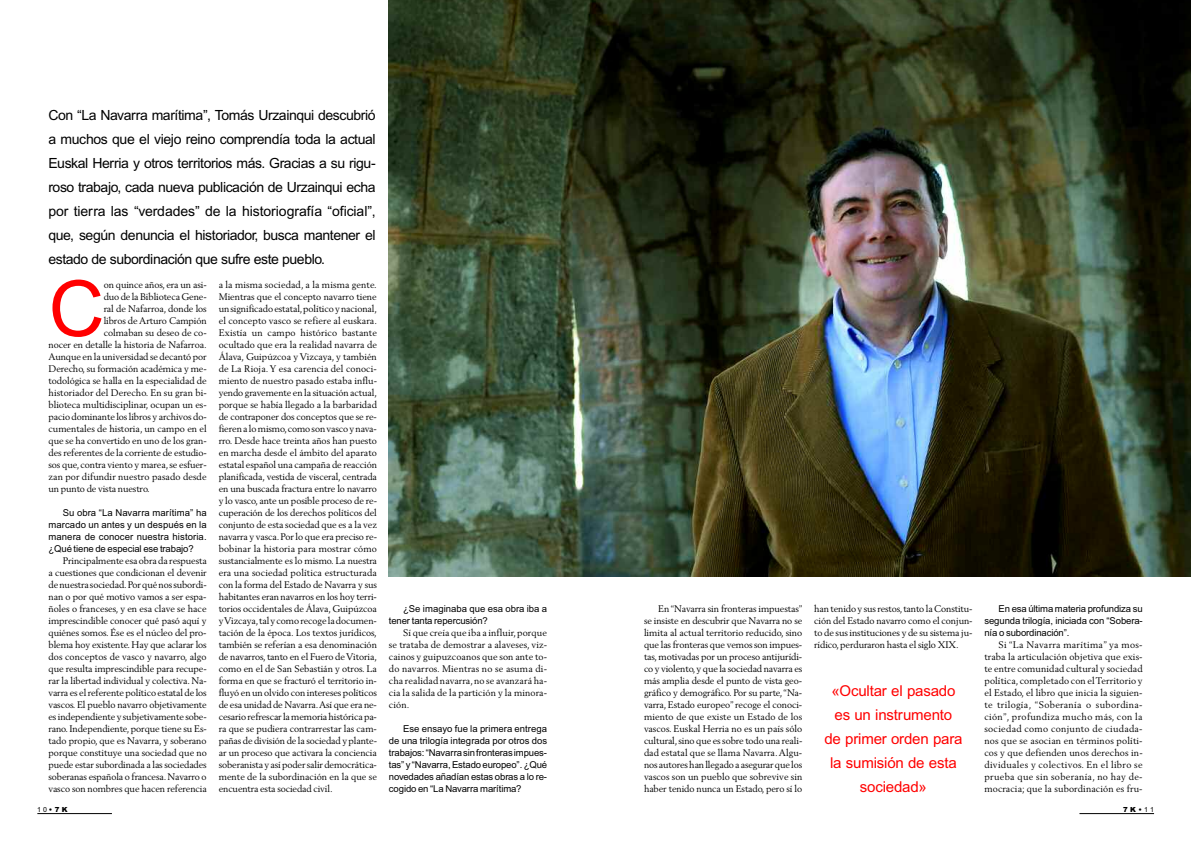
<style>
.page{position:relative;width:1191px;height:842px;background:#fff}
.page>*{position:absolute;margin:0;border:0;box-sizing:border-box;transform-origin:0 0}
.t1{font:77.6px "Arial";color:#f00}
.t2{font:15px/24px "Arial";letter-spacing:-.01em;color:#f00;text-align:center}
.t3{font:14px/24px "Arial";letter-spacing:-.03em;color:#000;text-align:justify}
.t4{font:9.5px/12px "Berling";letter-spacing:-.01em;color:#000;text-align:justify}
.t5{font:9.5px/12px "Arial";letter-spacing:-.01em;color:#000;text-align:justify}
.t6{font:9.5px "Berling";letter-spacing:.01em;color:#000}
.t7{font:900 7px "Arial";color:#000}
.s1{font-weight:400}
</style>
<div class="page">
<hr style="left:1079px;top:813px;width:75px;height:1px;background:#000">
<hr style="left:37px;top:813px;width:75px;height:1px;background:#000">
<img style="left:388px;top:0;width:803px;height:576px">
<p class="t3" style="left:48px;top:104px;width:329px">Con “La Navarra marítima”, Tomás Urzainqui descubrió a muchos que el viejo reino comprendía toda la actual Euskal Herria y otros territorios más. Gracias a su rigu&shy;roso trabajo, cada nueva publicación de Urzainqui echa por tierra las “verdades” de la historiografía “oficial”, que, según denuncia el historiador, busca mantener el estado de subordinación que sufre este pueblo.</p>
<h1 class="t1" style="left:49px;top:280px;width:57px">C</h1>
<p class="t4" style="left:104px;top:279px;width:105px">on quince años, era un asi-</p>
<p class="t4" style="left:104px;top:291px;width:105px">duo de la Biblioteca Gene-</p>
<p class="t4" style="left:104px;top:303px;width:105px">ral de Nafarroa, donde los</p>
<p class="t4" style="left:104px;top:315px;width:105px">libros de Arturo Campión</p>
<p class="t4" style="left:104px;top:327px;width:105px">colmaban su deseo de co-</p>
<p class="t4" style="left:49px;top:339px;width:160px">nocer en detalle la historia de Nafarroa.</p>
<p class="t4" style="left:49px;top:351px;width:160px">Aunque en la universidad se decantó por</p>
<p class="t4" style="left:49px;top:363px;width:160px">Derecho, su formación académica y me-</p>
<p class="t4" style="left:49px;top:375px;width:160px">todológica se halla en la especialidad de</p>
<p class="t4" style="left:49px;top:387px;width:160px">historiador del Derecho. En su gran bi-</p>
<p class="t4" style="left:49px;top:399px;width:160px">blioteca multidisciplinar, ocupan un es-</p>
<p class="t4" style="left:49px;top:411px;width:160px">pacio dominante los libros y archivos do-</p>
<p class="t4" style="left:49px;top:423px;width:160px">cumentales de historia, un campo en el</p>
<p class="t4" style="left:49px;top:435px;width:160px">que se ha convertido en uno de los gran-</p>
<p class="t4" style="left:49px;top:447px;width:160px">des referentes de la corriente de estudio-</p>
<p class="t4" style="left:49px;top:459px;width:160px">sos que, contra viento y marea,se esfuer-</p>
<p class="t6" style="left:49px;top:473px;width:160px">zan por difundir nuestro pasado desde</p>
<p class="t4" style="left:49px;top:483px;width:103px">un punto de vista nuestro.</p>
<p class="t5" style="left:49px;top:508px;width:160px;text-indent:14px">Su obra “La Navarra marítima” ha marcado un antes y un después en la manera de conocer nuestra historia. ¿Qué tiene de especial ese trabajo?</p>
<p class="t4" style="left:49px;top:555px;width:160px;text-indent:14px">Principalmente esa obra da respuesta a cuestiones que condicionan el devenir de nuestra sociedad.Por qué nos subordi&shy;nan o por qué motivo vamos a ser espa&shy;ñoles o franceses, y en esa clave se hace imprescindible conocer qué pasó aquí y quiénes somos. Ése es el núcleo del pro&shy;blema hoy existente. Hay que aclarar los dos conceptos de vasco y navarro, algo que resulta imprescindible para recupe&shy;rar la libertad individual y colectiva. Na&shy;varra es el referente político estatal de los vascos. El pueblo navarro objetivamente es independiente y subjetivamente sobe&shy;rano. Independiente, porque tiene su Es&shy;tado propio, que es Navarra, y soberano porque constituye una sociedad que no puede estar subordinada a las sociedades soberanas española o francesa.Navarro o vasco son nombres que hacen referencia</p>
<p class="t4" style="left:219px;top:279px;width:160px">a la misma sociedad, a la misma gente.<br>Mientras que el concepto navarro tiene un significado estatal,político y nacional, el concepto vasco se refiere al euskara.<br>Existía un campo histórico bastante ocultado que era la realidad navarra de Álava, Guipúzcoa y Vizcaya, y también de La Rioja. Y esa carencia del conoci&shy;miento de nuestro pasado estaba influ&shy;yendo gravemente en la situación actual, porque se había llegado a la barbaridad de contraponer dos conceptos que se re&shy;fieren a lo mismo,como son vasco y nava&shy;rro. Desde hace treinta años han puesto en marcha desde el ámbito del aparato estatal español una campaña de reacción planificada, vestida de visceral, centrada en una buscada fractura entre lo navarro y lo vasco,ante un posible proceso de re&shy;cuperación de los derechos políticos del conjunto de esta sociedad que es a la vez navarra y vasca.Por lo que era preciso re&shy;bobinar la historia para mostrar cómo sustancialmente es lo mismo. La nuestra era una sociedad política estructurada con la forma del Estado de Navarra y sus habitantes eran navarros en los hoy terri&shy;torios occidentales de Álava, Guipúzcoa y Vizcaya,tal y como recoge la documen&shy;tación de la época. Los textos jurídicos, también se referían a esa denominación de navarros,tanto en el Fuero de Vitoria, como en el de San Sebastián y otros. La forma en que se fracturó el territorio in&shy;fluyó en un olvido con intereses políticos de esa unidad de Navarra.Así que era ne&shy;cesario refrescar la memoria histórica pa&shy;ra que se pudiera contrarrestar las cam&shy;pañas de división de la sociedad y plante&shy;ar un proceso que activara la conciencia soberanista y así poder salir democrática&shy;mente de la subordinación en la que se encuentra esta sociedad civil.</p>
<p class="t5" style="left:389px;top:604px;width:160px;text-indent:14px">¿Se imaginaba que esa obra iba a tener tanta repercusión?</p>
<p class="t4" style="left:389px;top:627px;width:160px;text-indent:14px">Sí que creía que iba a influir,porque se trataba de demostrar a alaveses, viz&shy;cainos y guipuzcoanos que son ante to&shy;do navarros. Mientras no se asuma di&shy;cha realidad navarra,no se avanzará ha&shy;cia la salida de la partición y la minora&shy;ción.</p>
<p class="t5" style="left:389px;top:724px;width:160px;text-indent:14px">Ese ensayo fue la primera entrega de una trilogía integrada por otros dos trabajos:“Navarra sin fronteras impues&shy;tas” y “Navarra, Estado europeo”. ¿Qué novedades añadían estas obras a lo re&shy;cogido en “La Navarra marítima?</p>
<p class="t4" style="left:644px;top:603px;width:160px;text-indent:14px">En “Navarra sin fronteras impuestas” se insiste en descubrir que Navarra no se limita al actual territorio reducido, sino que las fronteras que vemos son impues&shy;tas, motivadas por un proceso antijurídi&shy;co y violento,y que la sociedad navarra es más amplia desde el punto de vista geo&shy;gráfico y demográfico. Por su parte,“Na&shy;varra, Estado europeo” recoge el conoci&shy;miento de que existe un Estado de los vascos. Euskal Herria no es un país sólo cultural,sino que es sobre todo una reali&shy;dad estatal que se llama Navarra.Algu&shy;nos autores han llegado a asegurar que los vascos son un pueblo que sobrevive sin haber tenido nunca un Estado, pero sí lo</p>
<p class="t4" style="left:814px;top:603px;width:160px">han tenido y sus restos,tanto la Constitu&shy;ción del Estado navarro como el conjun&shy;to de sus instituciones y de su sistema ju&shy;rídico,perduraron hasta el siglo XIX.</p>
<p class="t5" style="left:984px;top:604px;width:160px;text-indent:14px">En esa última materia profundiza su segunda trilogía, iniciada con “Sobera&shy;nía o subordinación”.</p>
<p class="t4" style="left:984px;top:639px;width:160px;text-indent:14px">Si “La Navarra marítima” ya mos&shy;traba la articulación objetiva que exis&shy;te entre comunidad cultural y sociedad política, completado con el Territorio y el Estado, el libro que inicia la siguien&shy;te trilogía, “Soberanía o subordina&shy;ción”, profundiza mucho más, con la sociedad como conjunto de ciudada&shy;nos que se asocian en términos políti&shy;cos y que defienden unos derechos in&shy;dividuales y colectivos. En el libro se prueba que sin soberanía, no hay de&shy;mocracia; que la subordinación es fru-</p>
<h2 class="t2" style="left:824px;top:680px;width:140px">«Ocultar el pasado es un instrumento<br>de primer orden para la sumisión de esta sociedad»</h2>
<p class="t7" style="left:37px;top:806px;width:32px"><span class="s1">10</span>•7K</p>
<p class="t7" style="left:1123px;top:806px;width:32px">7K•<span class="s1">11</span></p>
</div>
